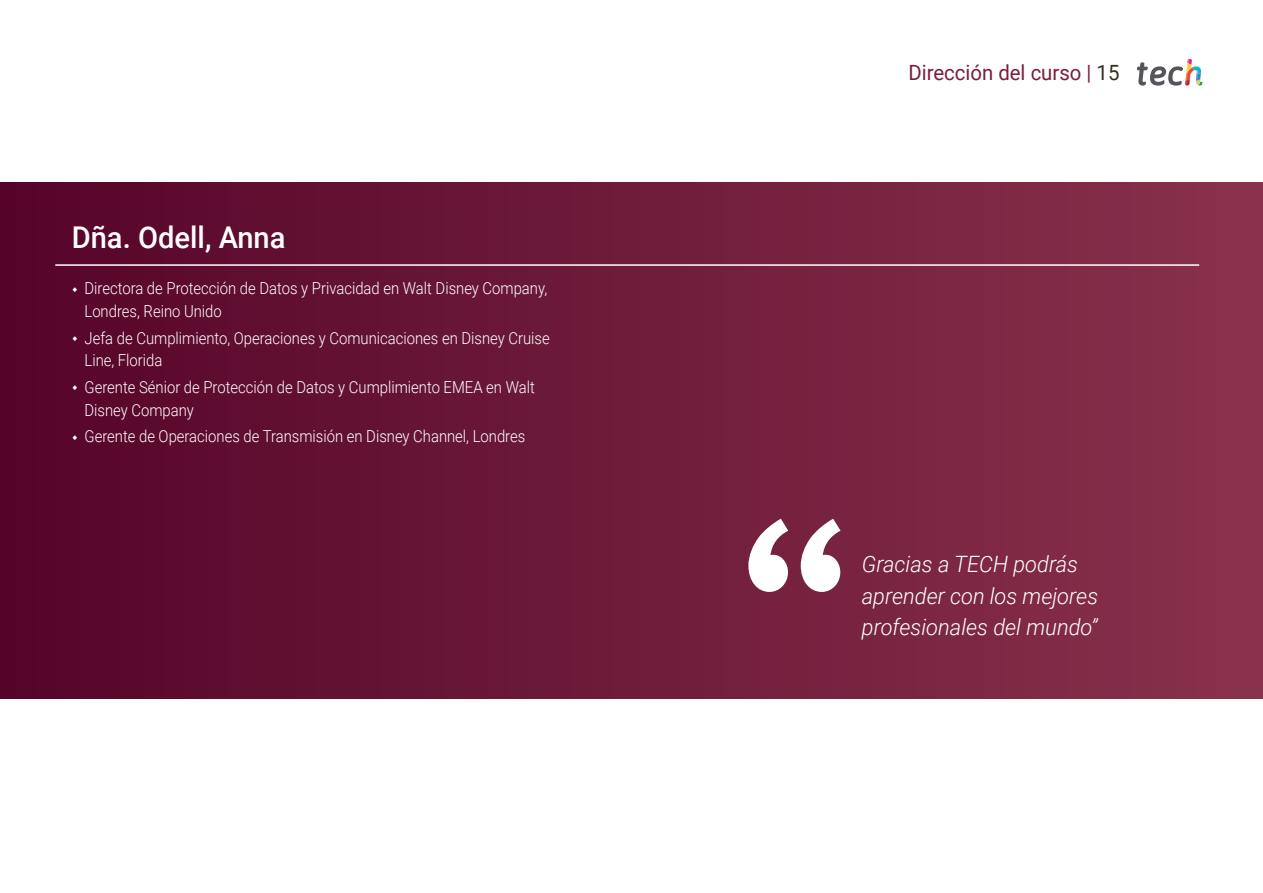
<style>
.page{position:relative;width:1263px;height:893px;background:#fff}
.page>*{position:absolute;margin:0;border:0;box-sizing:border-box;transform-origin:0 0}
.t1{font:500 30px "Roboto";color:#fff}
.t2{font:italic 300 22.5px/31.5px "Roboto";color:#fff}
.t3{font:21px "Roboto";color:#791e3c}
.t4{font:300 16.5px/22.5px "Roboto";color:#fff;scale:.9 1}
.s1{color:#312e20}
</style>
<div class="page">
<div style="left:0;top:182px;width:1263px;height:516px;background:linear-gradient(to right,#550429,#89324c)"></div>
<svg style="left:748px;top:519px;width:92px;height:73px"></svg>
<hr style="left:55px;top:264px;width:1144px;height:2px;background:#fff">
<svg style="left:1137px;top:59px;width:65px;height:27px"></svg>
<svg style="left:73px;top:287px;width:4px;height:5px"></svg>
<svg style="left:73px;top:336px;width:4px;height:5px"></svg>
<svg style="left:73px;top:385px;width:4px;height:5px"></svg>
<svg style="left:73px;top:435px;width:4px;height:5px"></svg>
<h1 class="t1" style="left:72px;top:216px;width:215px">Dña. Odell, Anna</h1>
<p class="t4" style="left:85px;top:277px;width:516px">Directora de Protección de Datos y Privacidad en Walt Disney Company,<br>Londres, Reino Unido</p>
<p class="t4" style="left:85px;top:326px;width:518px">Jefa de Cumplimiento, Operaciones y Comunicaciones en Disney Cruise<br>Line, Florida</p>
<p class="t4" style="left:85px;top:375px;width:502px">Gerente Sénior de Protección de Datos y Cumplimiento EMEA en Walt<br>Disney Company</p>
<p class="t4" style="left:85px;top:424px;width:491px">Gerente de Operaciones de Transmisión en Disney Channel, Londres</p>
<p class="t3" style="left:908px;top:57px;width:213px">Dirección del curso | <span class="s1">15</span></p>
<h2 class="t2" style="left:862px;top:548px;width:238px">Gracias a TECH podrás aprender con los mejores profesionales del mundo”</h2>
</div>
